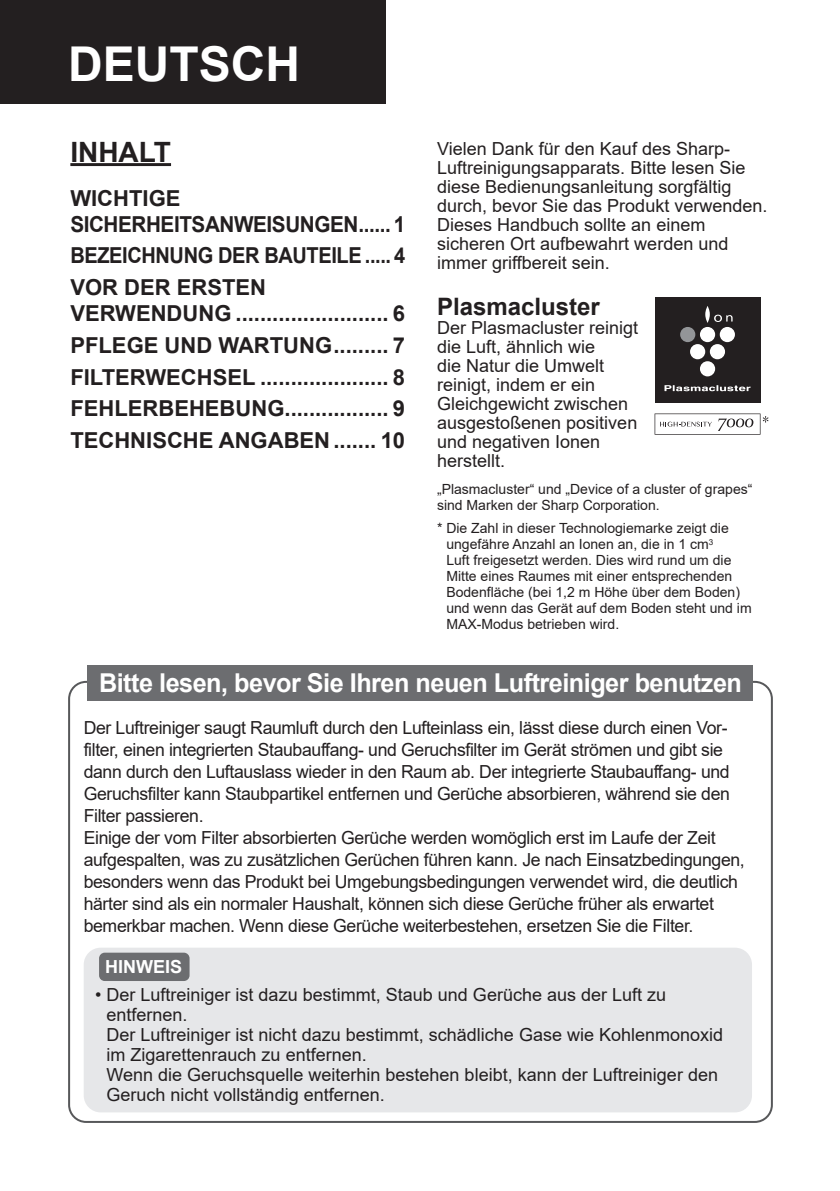
<style>
.page{position:relative;width:840px;height:1191px;background:#fff}
.page>*{position:absolute;margin:0;border:0;box-sizing:border-box;transform-origin:0 0}
.t1{font:700 48px "Arial";color:#fff}
.t2{font:700 28px "Arial";color:#231f20}
.t3{font:700 26px "Arial";letter-spacing:-.02em;color:#fff}
.t4{font:700 24px "Arial";color:#231f20}
.t5{font:700 22px/31.6px "Arial";color:#231f20;text-align:justify}
.t6{font:700 22px/31.6px "Arial";letter-spacing:-.02em;color:#231f20;scale:.91 1}
.t7{font:700 22px/26px "Arial";letter-spacing:-.02em;color:#231f20}
.t8{font:18px/22px "Arial";letter-spacing:-.02em;color:#231f20}
.t9{font:18px/19px "Arial";color:#231f20}
.t10{font:700 18px "Arial";color:#fff}
.t11{font:14px/16px "Arial";color:#231f20}
</style>
<div class="page">
<div style="left:0;top:0;width:385px;height:103px;background:#231f20"></div>
<hr style="left:70px;top:163px;width:101px;height:3px;background:#231f20">
<div style="left:88px;top:665px;width:664px;height:35px;background:#6c6d70"></div>
<div style="left:84px;top:947px;width:667px;height:165px;background:#e6e7e9;border-radius:17px"></div>
<div style="left:99px;top:952px;width:90px;height:29px;background:#6c6d70;border-radius:6px"></div>
<div style="left:654px;top:297px;width:106px;height:106px;background:#231f20"></div>
<svg style="left:705px;top:306px;width:4px;height:17px"></svg>
<div style="left:679px;top:327px;width:16px;height:15px;background:#939598;border-radius:50%"></div>
<div style="left:699px;top:327px;width:15px;height:15px;background:#fff;border-radius:50%"></div>
<div style="left:699px;top:361px;width:15px;height:15px;background:#fff;border-radius:50%"></div>
<div style="left:689px;top:344px;width:15px;height:15px;background:#fff;border-radius:50%"></div>
<div style="left:709px;top:344px;width:15px;height:15px;background:#fff;border-radius:50%"></div>
<div style="left:719px;top:327px;width:15px;height:15px;background:#fff;border-radius:50%"></div>
<svg style="left:714px;top:315px;width:18px;height:7px"></svg>
<svg style="left:664px;top:385px;width:86px;height:6px"></svg>
<svg style="left:654px;top:413px;width:114px;height:22px"></svg>
<h1 class="t1" style="left:68px;top:30px;width:233px">DEUTSCH</h1>
<h2 class="t2" style="left:70px;top:132px;width:102px">INHALT</h2>
<p class="t7" style="left:70px;top:185px;width:336px">WICHTIGE<br>SICHERHEITSANWEISUNGEN ......1</p>
<p class="t6" style="left:70px;top:240px;width:369px">BEZEICHNUNG DER BAUTEILE ..... 4<br>VOR DER ERSTEN</p>
<p class="t5" style="left:70px;top:298px;width:336px">VERWENDUNG ......................... 6<br>PFLEGE UND WARTUNG ......... 7<br>FILTERWECHSEL ..................... 8<br>FEHLERBEHEBUNG ................. 9<br>TECHNISCHE ANGABEN ....... 10</p>
<p class="t9" style="left:437px;top:139px;width:332px">Vielen Dank für den Kauf des Sharp-Luftreinigungsapparats. Bitte lesen Sie diese Bedienungsanleitung sorgfältig durch, bevor Sie das Produkt verwenden.<br>Dieses Handbuch sollte an einem sicheren Ort aufbewahrt werden und immer griffbereit sein.</p>
<h3 class="t4" style="left:437px;top:289px;width:164px">Plasmacluster</h3>
<p class="t9" style="left:437px;top:318px;width:203px">Der Plasmacluster reinigt die Luft, ähnlich wie<br>die Natur die Umwelt reinigt, indem er ein<br>Gleichgewicht zwischen ausgestoßenen positiven und negativen Ionen herstellt.</p>
<p class="t11" style="left:437px;top:481px;width:317px">„Plasmacluster“ und „Device of a cluster of grapes“ sind Marken der Sharp Corporation.</p>
<p class="t11" style="left:446px;top:520px;width:307px;text-indent:-9px">* Die Zahl in dieser Technologiemarke zeigt die ungefähre Anzahl an Ionen an, die in 1 cm<sup>3<br></sup>Luft freigesetzt werden. Dies wird rund um die Mitte eines Raumes mit einer entsprechenden Bodenfläche (bei 1,2 m Höhe über dem Boden) und wenn das Gerät auf dem Boden steht und im MAX-Modus betrieben wird.</p>
<h3 class="t3" style="left:99px;top:664px;width:644px">Bitte lesen, bevor Sie Ihren neuen Luftreiniger benutzen</h3>
<p class="t8" style="left:84px;top:717px;width:662px">Der Luftreiniger saugt Raumluft durch den Lufteinlass ein, lässt diese durch einen Vor&shy;filter, einen integrierten Staubauffang- und Geruchsfilter im Gerät strömen und gibt sie dann durch den Luftauslass wieder in den Raum ab. Der integrierte Staubauffang- und Geruchsfilter kann Staubpartikel entfernen und Gerüche absorbieren, während sie den Filter passieren.<br>Einige der vom Filter absorbierten Gerüche werden womöglich erst im Laufe der Zeit aufgespalten, was zu zusätzlichen Gerüchen führen kann. Je nach Einsatzbedingungen, besonders wenn das Produkt bei Umgebungsbedingungen verwendet wird, die deutlich härter sind als ein normaler Haushalt, können sich diese Gerüche früher als erwartet bemerkbar machen. Wenn diese Gerüche weiterbestehen, ersetzen Sie die Filter.</p>
<p class="t10" style="left:105px;top:954px;width:79px">HINWEIS</p>
<p class="t9" style="left:106px;top:984px;width:618px;line-height:20px;text-indent:-11px">• Der Luftreiniger ist dazu bestimmt, Staub und Gerüche aus der Luft zu entfernen.<br>Der Luftreiniger ist nicht dazu bestimmt, schädliche Gase wie Kohlenmonoxid im Zigarettenrauch zu entfernen.<br>Wenn die Geruchsquelle weiterhin bestehen bleibt, kann der Luftreiniger den Geruch nicht vollständig entfernen.</p>
</div>
